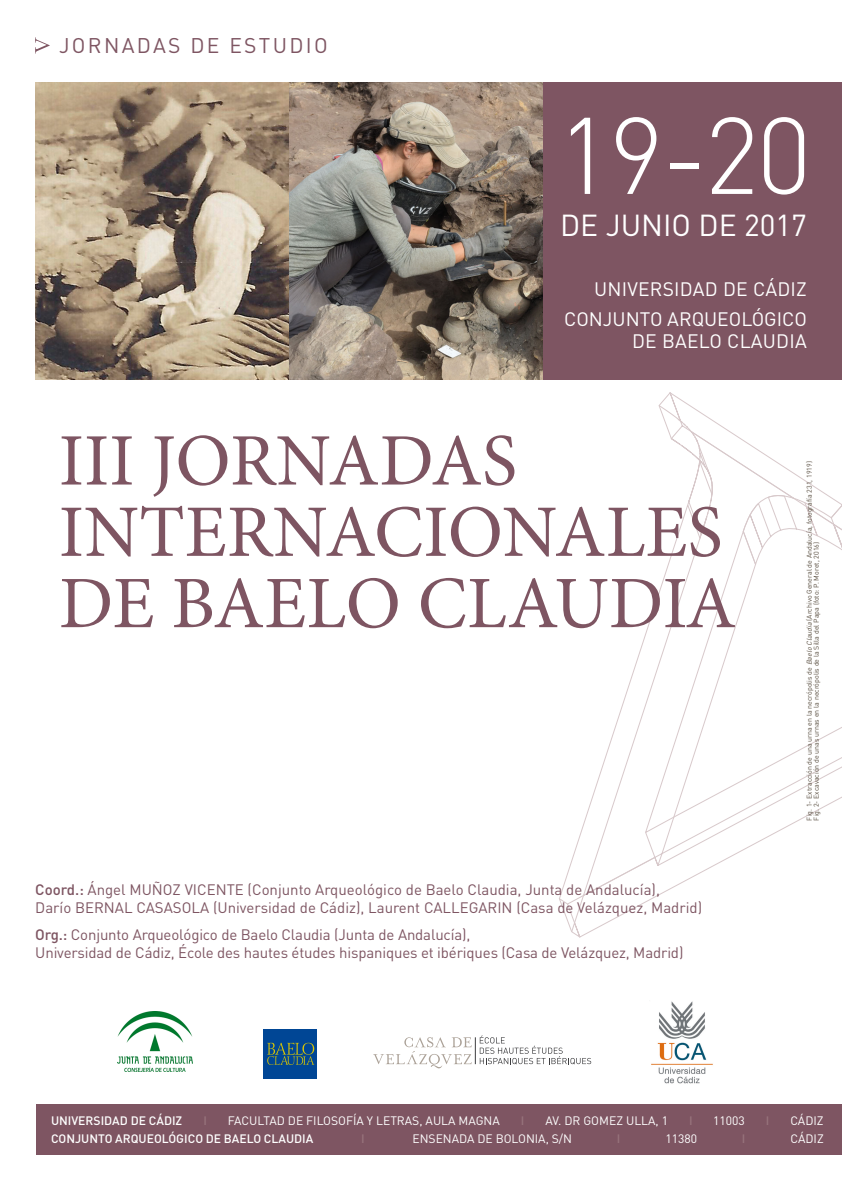
<style>
.page{position:relative;width:842px;height:1191px;background:#fff}
.page>*{position:absolute;margin:0;border:0;box-sizing:border-box;transform-origin:0 0}
.t1{font:300 107px "DIN";color:#fff}
.t2{font:74px/71.3px "Minion Pro";color:#7e5562}
.t3{font:30px "DIN";color:#fff}
.t4{font:21px "DIN";letter-spacing:.11em;color:#7e5562}
.t5{font:19.2px/30.1px "DIN";letter-spacing:.01em;color:#fff;text-align:right}
.t6{font:15px/18px "DIN";letter-spacing:-.01em;color:#7e5562}
.t7{font:12.1px "DIN";color:#fff}
.t8{font:500 12.1px "DIN";color:#fff}
.t9{font:500 12.1px "DIN";color:#97737c}
.t10{font:7px/7px "DIN";color:#584d3f}
.s1{font-weight:500}
.s2{font-style:italic}
</style>
<div class="page">
<svg style="left:571px;top:727px;width:271px;height:211px"></svg>
<svg style="left:561px;top:904px;width:207px;height:28px"></svg>
<svg style="left:559px;top:595px;width:230px;height:309px"></svg>
<svg style="left:658px;top:392px;width:184px;height:217px"></svg>
<img style="left:35px;top:82px;width:509px;height:298px">
<div style="left:544px;top:82px;width:298px;height:298px;background:#7e5562"></div>
<svg style="left:35px;top:37px;width:15px;height:17px"></svg>
<div style="left:36px;top:1104px;width:806px;height:51px;background:#7e5562"></div>
<img style="left:264px;top:1029px;width:53px;height:49px">
<img style="left:117px;top:1011px;width:76px;height:60px">
<img style="left:651px;top:1001px;width:62px;height:83px">
<svg style="left:373px;top:1035px;width:218px;height:33px"></svg>
<h3 class="t4" style="left:59px;top:32px;width:270px">JORNADAS DE ESTUDIO</h3>
<h1 class="t1" style="left:557px;top:90px;width:256px">19-20</h1>
<h3 class="t3" style="left:560px;top:207px;width:248px">DE JUNIO DE 2017</h3>
<p class="t5" style="left:564px;top:274px;width:244px">UNIVERSIDAD DE CÁDIZ<br>CONJUNTO ARQUEOLÓGICO</p>
<p class="t5" style="left:632px;top:325px;width:176px">DE BAELO CLAUDIA</p>
<h2 class="t2" style="left:59px;top:425px;width:679px">III JORNADAS<br>INTERNACIONALES<br>DE BAELO CLAUDIA</h2>
<p class="t6" style="left:35px;top:880px;width:668px"><span class="s1">Coord.:</span> Ángel MUÑOZ VICENTE (Conjunto Arqueológico de Baelo Claudia, Junta de Andalucía),<br>Darío BERNAL CASASOLA (Universidad de Cádiz), Laurent CALLEGARIN (Casa de Velázquez, Madrid)</p>
<p class="t6" style="left:35px;top:925px;width:650px"><span class="s1">Org.:</span> Conjunto Arqueológico de Baelo Claudia (Junta de Andalucía),<br>Universidad de Cádiz, École des hautes études hispaniques et ibériques (Casa de Velázquez, Madrid)</p>
<p class="t10" style="left:806px;top:820px;width:361px;rotate:-90deg">Fig. 1- Extracción de una urna en la necrópolis de <span class="s2">Baelo Claudia</span> (Archivo General de Andalucía, fotografía 231, 1919)<br>Fig. 2- Excavación de unas urnas en la necrópolis de la Silla del Papa (foto: P. Moret, 2016)</p>
<p class="t8" style="left:51px;top:1112px;width:133px">UNIVERSIDAD DE CÁDIZ</p>
<p class="t9" style="left:203px;top:1112px;width:5px">I</p>
<p class="t7" style="left:228px;top:1112px;width:273px">FACULTAD DE FILOSOFÍA Y LETRAS, AULA MAGNA</p>
<p class="t9" style="left:521px;top:1112px;width:5px">I</p>
<p class="t7" style="left:545px;top:1112px;width:124px">AV. DR GOMEZ ULLA, 1</p>
<p class="t9" style="left:689px;top:1112px;width:5px">I</p>
<p class="t7" style="left:713px;top:1112px;width:33px">11003</p>
<p class="t9" style="left:766px;top:1112px;width:5px">I</p>
<p class="t7" style="left:790px;top:1112px;width:35px">CÁDIZ</p>
<p class="t8" style="left:51px;top:1131px;width:264px">CONJUNTO ARQUEOLÓGICO DE BAELO CLAUDIA</p>
<p class="t9" style="left:361px;top:1131px;width:5px">I</p>
<p class="t7" style="left:412px;top:1131px;width:161px">ENSENADA DE BOLONIA, S/N</p>
<p class="t9" style="left:617px;top:1131px;width:5px">I</p>
<p class="t7" style="left:665px;top:1131px;width:33px">11380</p>
<p class="t9" style="left:742px;top:1131px;width:5px">I</p>
<p class="t7" style="left:790px;top:1131px;width:35px">CÁDIZ</p>
</div>
